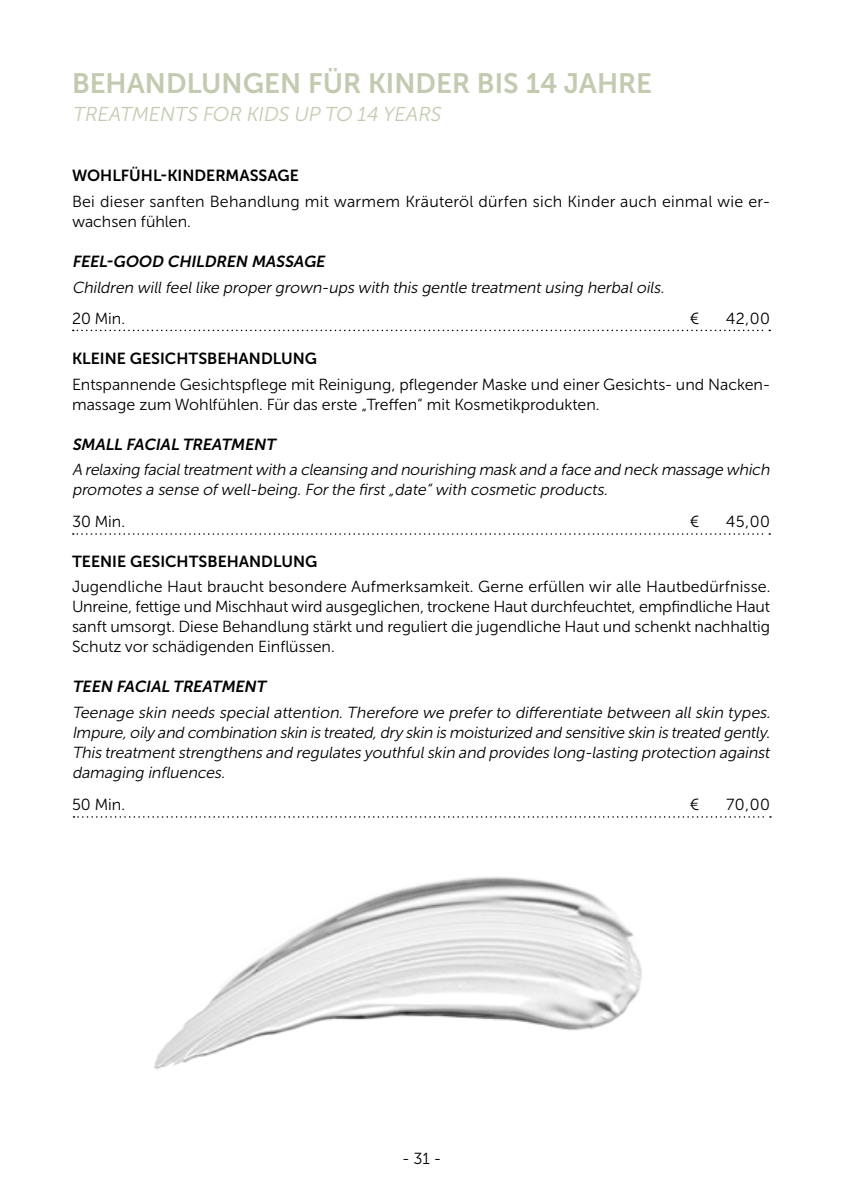
<style>
.page{position:relative;width:842px;height:1197px;background:#fff}
.page>*{position:absolute;margin:0;border:0;box-sizing:border-box;transform-origin:0 0}
.t1{font:28px "Museo Sans Cyrl 700";color:#c2cbb0}
.t2{font:italic 20px "Museo Sans Cyrl 300";color:#c2cbb0}
.t3{font:16px/20px "Museo Sans Cyrl 300";color:#000}
.t4{font:italic 16px/20px "Museo Sans Cyrl 300";color:#000}
.t5{font:16px "Museo Sans Cyrl 700";color:#000}
.t6{font:italic 16px "Museo Sans Cyrl 700";color:#000}
</style>
<div class="page">
<svg style="left:73px;top:533px;width:697px;height:1px"></svg>
<svg style="left:74px;top:816px;width:697px;height:1px"></svg>
<svg style="left:73px;top:329px;width:697px;height:2px"></svg>
<img style="left:154px;top:877px;width:488px;height:193px">
<h1 class="t1" style="left:72px;top:68px;width:582px">BEHANDLUNGEN FÜR KINDER BIS 14 JAHRE</h1>
<p class="t2" style="left:72px;top:103px;width:374px">TREATMENTS FOR KIDS UP TO 14 YEARS</p>
<p class="t5" style="left:72px;top:167px;width:228px">WOHLFÜHL-KINDERMASSAGE</p>
<p class="t3" style="left:72px;top:191px;width:699px">Bei dieser sanften Behandlung mit warmem Kräuteröl dürfen sich Kinder auch einmal wie er&shy;wachsen fühlen.</p>
<p class="t6" style="left:72px;top:252px;width:257px">FEEL-GOOD CHILDREN MASSAGE</p>
<p class="t4" style="left:72px;top:277px;width:597px">Children willfeellike propergrown-ups with this gentle treatmentusing herbaloils.</p>
<p class="t3" style="left:72px;top:308px;width:55px">20 Min.</p>
<p class="t3" style="left:690px;top:308px;width:11px">€</p>
<p class="t3" style="left:726px;top:308px;width:46px">42,00</p>
<p class="t5" style="left:72px;top:349px;width:247px">KLEINE GESICHTSBEHANDLUNG</p>
<p class="t3" style="left:72px;top:374px;width:699px">Entspannende Gesichtspflege mit Reinigung, pflegender Maske und einer Gesichts- und Nacken&shy;massage zum Wohlfühlen. Für das erste „Treffen“ mit Kosmetikprodukten.</p>
<p class="t6" style="left:72px;top:435px;width:208px">SMALL FACIAL TREATMENT</p>
<p class="t4" style="left:72px;top:460px;width:702px">A relaxing facialtreatmentwith a cleansing and nourishing mask and a face and neck massage which promotes a sense ofwell-being.Forthe first„date“with cosmetic products.</p>
<p class="t3" style="left:72px;top:511px;width:55px">30 Min.</p>
<p class="t3" style="left:690px;top:511px;width:11px">€</p>
<p class="t3" style="left:726px;top:511px;width:46px">45,00</p>
<p class="t5" style="left:72px;top:552px;width:247px">TEENIE GESICHTSBEHANDLUNG</p>
<p class="t3" style="left:72px;top:577px;width:700px;text-align:justify">Jugendliche Haut braucht besondere Aufmerksamkeit. Gerne erfüllen wir alle Hautbedürfnisse.<br>Unreine, fettige und Mischhaut wird ausgeglichen, trockene Haut durchfeuchtet, empfindliche Haut sanft umsorgt. Diese Behandlung stärkt und reguliert die jugendliche Haut und schenkt nachhaltig Schutz vor schädigenden Einflüssen.</p>
<p class="t6" style="left:72px;top:678px;width:199px">TEEN FACIAL TREATMENT</p>
<p class="t4" style="left:72px;top:702px;width:703px;text-align:justify">Teenage skin needs special attention.Therefore we preferto differentiate between all skin types.<br>Impure,oily and combination skin is treated,dry skin is moisturized and sensitive skin is treated gently.<br>This treatmentstrengthens and regulates youthfulskin and provides long-lasting protection against damaging influences.</p>
<p class="t3" style="left:72px;top:794px;width:55px">50 Min.</p>
<p class="t3" style="left:690px;top:794px;width:11px">€</p>
<p class="t3" style="left:726px;top:794px;width:45px">70,00</p>
<p class="t3" style="left:403px;top:1148px;width:40px">- 31 -</p>
</div>
